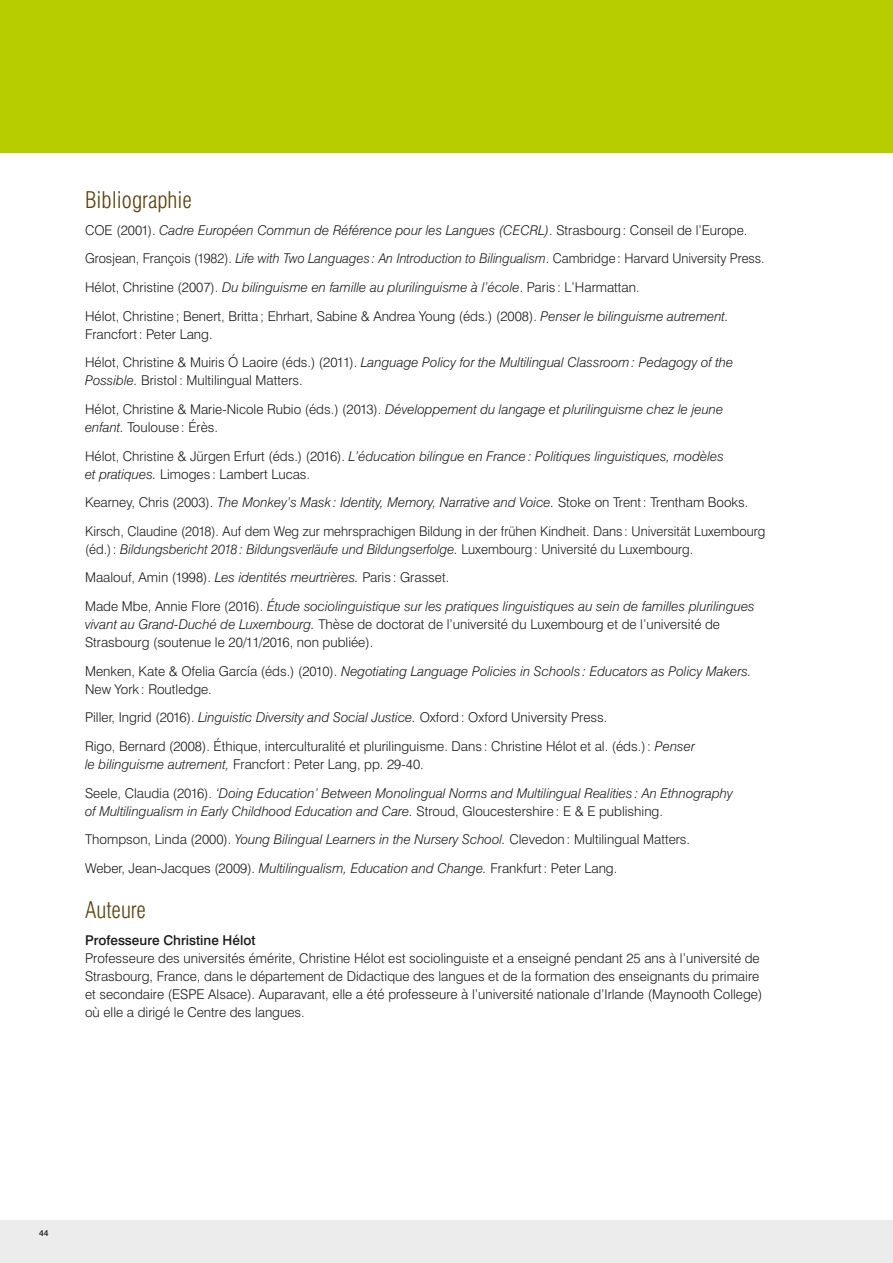
<style>
.page{position:relative;width:893px;height:1263px;background:#fff}
.page>*{position:absolute;margin:0;border:0;box-sizing:border-box;transform-origin:0 0}
.t1{font:300 condensed 22.65px "Swiss 721 BT";color:#5a4109}
.t2{font:300 13.5px/28.7px "Swiss 721 BT";color:#1a1a18}
.t3{font:italic 300 13.5px/28.7px "Swiss 721 BT";color:#1a1a18}
.t4{font:500 13.5px "Swiss 721 BT";color:#1a1a18}
.t5{font:500 8.55px "Swiss 721 BT";color:#1a1a18}
.s1{font-style:italic}
.s2{font-style:normal}
</style>
<div class="page">
<div style="left:0;top:1220px;width:893px;height:43px;background:#ececed"></div>
<div style="left:0;top:0;width:893px;height:153px;background:#b7cd00"></div>
<h1 class="t1" style="left:85px;top:186px;width:108px">Bibliographie</h1>
<p class="t2" style="left:85px;top:215px;width:681px">COE (2001). <span class="s1">Cadre Européen Commun de Référence pour les Langues (CECRL)</span>. Strasbourg: Conseil de l’Europe.<br>Grosjean, François (1982). <span class="s1">Life with Two Languages : An Introduction to Bilingualism</span>. Cambridge: Harvard University Press.<br>Hélot, Christine (2007). <span class="s1">Du bilinguisme en famille au plurilinguisme à l’école</span>. Paris : L’Harmattan.<br>Hélot, Christine; Benert, Britta; Ehrhart, Sabine &amp; Andrea Young (éds.) (2008). <span class="s1">Penser le bilinguisme autrement.</span></p>
<p class="t2" style="left:85px;top:319px;width:650px">Francfort: Peter Lang.<br>Hélot, Christine &amp; Muiris Ó Laoire (éds.) (2011). <span class="s1">Language Policy for the Multilingual Classroom: Pedagogy of the</span></p>
<p class="t2" style="left:85px;top:366px;width:640px"><span class="s1">Possible.</span> Bristol: Multilingual Matters.<br>Hélot, Christine &amp; Marie-Nicole Rubio (éds.) (2013). <span class="s1">Développement du langage et plurilinguisme chez le jeune</span></p>
<p class="t3" style="left:85px;top:413px;width:640px">enfant. <span class="s2">Toulouse: Érès.<br>Hélot, Christine &amp; Jürgen Erfurt (éds.) (2016).</span> L’éducation bilingue en France: Politiques linguistiques, modèles</p>
<p class="t2" style="left:85px;top:459px;width:682px"><span class="s1">et pratiques.</span> Limoges : Lambert Lucas.<br>Kearney, Chris (2003). <span class="s1">The Monkey’s Mask : Identity, Memory, Narrative and Voice.</span> Stoke on Trent: Trentham Books.<br>Kirsch, Claudine (2018). Auf dem Weg zur mehrsprachigen Bildung in der frühen Kindheit. Dans : Universität Luxembourg</p>
<p class="t3" style="left:85px;top:534px;width:671px"><span class="s2">(éd.):</span> Bildungsbericht 2018: Bildungsverläufe und Bildungserfolge. <span class="s2">Luxembourg: Université du Luxembourg.<br>Maalouf, Amin (1998).</span> Les identités meurtrières. <span class="s2">Paris : Grasset.<br>Made Mbe, Annie Flore (2016).</span> Étude sociolinguistique sur les pratiques linguistiques au sein de familles plurilingues</p>
<p class="t2" style="left:85px;top:615px;width:636px;line-height:18px"><span class="s1">vivant au Grand-Duché de Luxembourg.</span> Thèse de doctorat de l’université du Luxembourg et de l’université de<br>Strasbourg (soutenue le 20/11/2016, non publiée).</p>
<p class="t3" style="left:85px;top:662px;width:668px;line-height:18px"><span class="s2">Menken, Kate &amp; Ofelia García (éds.) (2010).</span> Negotiating Language Policies in Schools : Educators as Policy Makers.<br><span class="s2">New York : Routledge.</span></p>
<p class="t2" style="left:85px;top:703px;width:611px">Piller, Ingrid (2016). <span class="s1">Linguistic Diversity and Social Justice.</span> Oxford: Oxford University Press.<br>Rigo, Bernard (2008). Éthique, interculturalité et plurilinguisme. Dans : Christine Hélot et al. (éds.): <span class="s1">Penser</span></p>
<p class="t3" style="left:85px;top:750px;width:649px">le bilinguisme autrement, <span class="s2">Francfort: Peter Lang, pp. 29-40.<br>Seele, Claudia (2016).</span> ‘Doing Education’ Between Monolingual Norms and Multilingual Realities : An Ethnography</p>
<p class="t2" style="left:85px;top:796px;width:607px"><span class="s1">of Multilingualism in Early Childhood Education and Care.</span> Stroud, Gloucestershire: E &amp; E publishing.<br>Thompson, Linda (2000). <span class="s1">Young Bilingual Learners in the Nursery School.</span> Clevedon: Multilingual Matters.<br>Weber, Jean-Jacques (2009). <span class="s1">Multilingualism, Education and Change.</span> Frankfurt: Peter Lang.</p>
<h1 class="t1" style="left:85px;top:896px;width:62px">Auteure</h1>
<p class="t4" style="left:85px;top:932px;width:172px">Professeure Christine Hélot</p>
<p class="t2" style="left:85px;top:949px;width:679px;line-height:18px">Professeure des universités émérite, Christine Hélot est sociolinguiste et a enseigné pendant 25 ans à l’université de Strasbourg, France, dans le département de Didactique des langues et de la formation des enseignants du primaire et secondaire (ESPE Alsace). Auparavant, elle a été professeure à l’université nationale d’Irlande (Maynooth College) où elle a dirigé le Centre des langues.</p>
<p class="t5" style="left:39px;top:1227px;width:11px">44</p>
</div>
